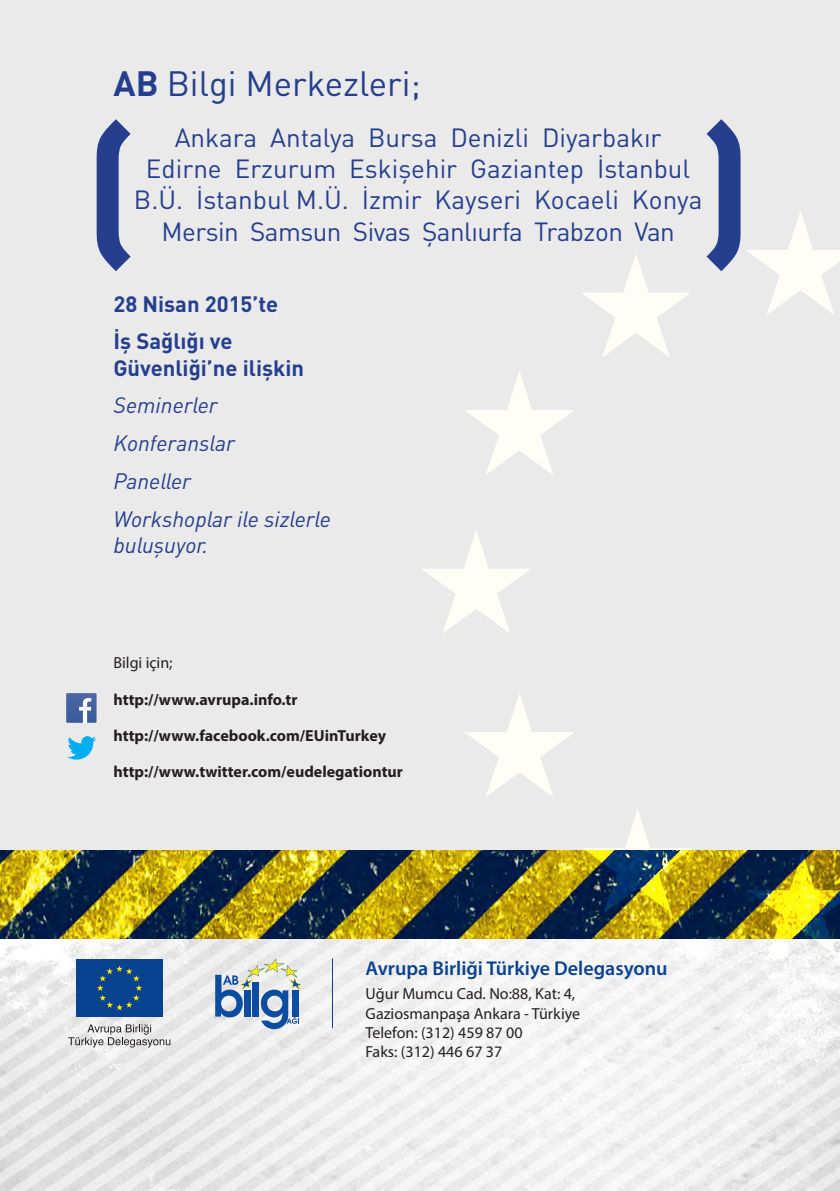
<style>
.page{position:relative;width:840px;height:1191px;background:#fff}
.page>*{position:absolute;margin:0;border:0;box-sizing:border-box;transform-origin:0 0}
.t1{font:34.8px "DIN Pro";color:#253f8e}
.t2{font:26px/31.2px "DIN Pro";color:#253f8e;text-align:center}
.t3{font:italic 22px/26.4px "DIN Pro";color:#253f8e}
.t4{font:700 22px/26.4px "DIN Pro";color:#253f8e}
.t5{font:600 20px "Myriad Pro";color:#09428e}
.t6{font:16px "Myriad Pro";color:#231f20}
.t7{font:700 16px "Myriad Pro";color:#231f20}
.s1{font-weight:700}
</style>
<div class="page">
<div style="left:0;top:0;width:839px;height:867px;background:#eaeaea"></div>
<img style="left:0;top:938px;width:839px;height:253px">
<hr style="left:332px;top:958px;width:1px;height:70px;background:#09428e">
<svg style="left:97px;top:119px;width:33px;height:152px"></svg>
<svg style="left:66px;top:693px;width:30px;height:30px"></svg>
<svg style="left:67px;top:736px;width:29px;height:23px"></svg>
<div style="left:76px;top:959px;width:87px;height:58px;background:#09428e"></div>
<svg style="left:97px;top:965px;width:45px;height:45px"></svg>
<svg style="left:68px;top:1024px;width:102px;height:23px"></svg>
<svg style="left:215px;top:958px;width:87px;height:71px"></svg>
<img style="left:0;top:850px;width:839px;height:88px">
<svg style="left:706px;top:119px;width:133px;height:195px"></svg>
<img style="left:747px;top:851px;width:92px;height:104px">
<svg style="left:582px;top:255px;width:108px;height:102px"></svg>
<svg style="left:465px;top:372px;width:108px;height:103px"></svg>
<svg style="left:422px;top:530px;width:108px;height:103px"></svg>
<svg style="left:465px;top:694px;width:108px;height:103px"></svg>
<img style="left:582px;top:810px;width:109px;height:103px">
<p class="t1" style="left:113px;top:59px;width:309px"><span class="s1">AB</span> Bilgi Merkezleri;</p>
<p class="t2" style="left:134px;top:121px;width:569px">Ankara Antalya Bursa Denizli Diyarbakır Edirne Erzurum Eskişehir Gaziantep İstanbul B.Ü. İstanbul M.Ü. İzmir Kayseri Kocaeli Konya Mersin Samsun Sivas Şanlıurfa Trabzon Van</p>
<p class="t4" style="left:113px;top:289px;width:166px">28 Nisan 2015’te</p>
<p class="t4" style="left:113px;top:327px;width:192px">İş Sağlığı ve<br>Güvenliği’ne ilişkin</p>
<p class="t3" style="left:113px;top:392px;width:106px">Seminerler</p>
<p class="t3" style="left:113px;top:430px;width:123px">Konferanslar</p>
<p class="t3" style="left:113px;top:467px;width:79px">Paneller</p>
<p class="t3" style="left:113px;top:505px;width:219px">Workshoplar ile sizlerle buluşuyor.</p>
<p class="t6" style="left:113px;top:653px;width:61px">Bilgi için;</p>
<p class="t7" style="left:113px;top:689px;width:185px">http://www.avrupa.info.tr</p>
<p class="t7" style="left:113px;top:725px;width:274px">http://www.facebook.com/EUinTurkey</p>
<p class="t7" style="left:113px;top:761px;width:291px">http://www.twitter.com/eudelegationtur</p>
<p class="t5" style="left:365px;top:955px;width:303px">Avrupa Birliği Türkiye Delegasyonu</p>
<p class="t6" style="left:365px;top:984px;width:211px">Uğur Mumcu Cad. No:88, Kat: 4,</p>
<p class="t6" style="left:365px;top:1003px;width:216px">Gaziosmanpaşa Ankara - Türkiye</p>
<p class="t6" style="left:365px;top:1022px;width:158px">Telefon: (312) 459 87 00</p>
<p class="t6" style="left:365px;top:1041px;width:138px">Faks: (312) 446 67 37</p>
</div>
